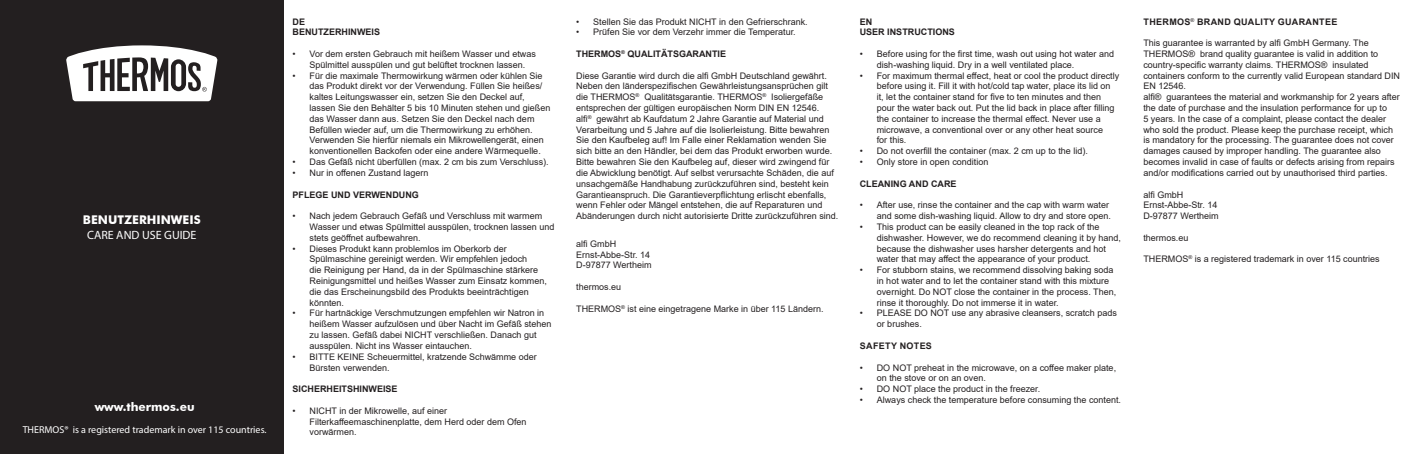
<style>
.page{position:relative;width:1418px;height:454px;background:#fff}
.page>*{position:absolute;margin:0;border:0;box-sizing:border-box;transform-origin:0 0}
.Care_and_Use_Bullets{font:700 12px/14.4px "Futura BT";color:#fff;text-align:center}
.Care_and_Use_Bullets-2{font:10px "Myriad Pro";color:#fff}
.Care_and_Use_Body{font:9px/10.8px "Arial";color:#231f20}
.Care_and_Use_Body-2{font:700 9px "Arial";color:#231f20}
.Care_and_Use_Body-3{font:700 9px "Arial";letter-spacing:.035em;color:#231f20}
.s1{font-family:"Myriad Pro";font-weight:400}
</style>
<div class="page">
<div style="left:0;top:0;width:283px;height:454px;background:#231f20"></div>
<svg style="left:66px;top:45px;width:151px;height:56px"></svg>
<p class="Care_and_Use_Bullets" style="left:83px;top:213px;width:119px">BENUTZERHINWEIS<br><span class="s1">CARE AND USE GUIDE</span></p>
<p class="Care_and_Use_Bullets" style="left:95px;top:399px;width:101px">www.thermos.eu</p>
<p class="Care_and_Use_Bullets-2" style="left:23px;top:423px;width:245px">THERMOS® is a registered trademark in over 115 countries.</p>
<p class="Care_and_Use_Body-2" style="left:292px;top:15px;width:14px">DE</p>
<p class="Care_and_Use_Body-2" style="left:292px;top:26px;width:89px">BENUTZERHINWEIS</p>
<p class="Care_and_Use_Body" style="left:309px;top:48px;width:228px;text-indent:-17px">• Vor dem ersten Gebrauch mit heißem Wasser und etwas<br>Spülmittel ausspülen und gut belüftet trocknen lassen.</p>
<p class="Care_and_Use_Body" style="left:309px;top:70px;width:242px;text-indent:-17px">• Für die maximale Thermowirkung wärmen oder kühlen Sie das Produkt direkt vor der Verwendung. Füllen Sie heißes/ kaltes Leitungswasser ein, setzen Sie den Deckel auf, lassen Sie den Behälter 5 bis 10 Minuten stehen und gießen das Wasser dann aus. Setzen Sie den Deckel nach dem Befüllen wieder auf, um die Thermowirkung zu erhöhen.<br>Verwenden Sie hierfür niemals ein Mikrowellengerät, einen konventionellen Backofen oder eine andere Wärmequelle.</p>
<p class="Care_and_Use_Body" style="left:292px;top:156px;width:258px">• Das Gefäß nicht überfüllen (max. 2 cm bis zum Verschluss).</p>
<p class="Care_and_Use_Body" style="left:292px;top:167px;width:137px">• Nur in offenen Zustand lagern</p>
<p class="Care_and_Use_Body-2" style="left:292px;top:188px;width:128px">PFLEGE UND VERWENDUNG</p>
<p class="Care_and_Use_Body" style="left:309px;top:210px;width:246px;text-indent:-17px">• Nach jedem Gebrauch Gefäß und Verschluss mit warmem<br>Wasser und etwas Spülmittel ausspülen, trocknen lassen und stets geöffnet aufbewahren.</p>
<p class="Care_and_Use_Body" style="left:309px;top:243px;width:239px;text-indent:-17px">• Dieses Produkt kann problemlos im Oberkorb der Spülmaschine gereinigt werden. Wir empfehlen jedoch<br>die Reinigung per Hand, da in der Spülmaschine stärkere Reinigungsmittel und heißes Wasser zum Einsatz kommen, die das Erscheinungsbild des Produkts beeinträchtigen könnten.</p>
<p class="Care_and_Use_Body" style="left:309px;top:308px;width:243px;text-indent:-17px">• Für hartnäckige Verschmutzungen empfehlen wir Natron in heißem Wasser aufzulösen und über Nacht im Gefäß stehen zu lassen. Gefäß dabei NICHT verschließen. Danach gut ausspülen. Nicht ins Wasser eintauchen.</p>
<p class="Care_and_Use_Body" style="left:309px;top:351px;width:229px;text-indent:-17px">• BITTE KEINE Scheuermittel, kratzende Schwämme oder<br>Bürsten verwenden.</p>
<p class="Care_and_Use_Body-2" style="left:292px;top:382px;width:107px">SICHERHEITSHINWEISE</p>
<p class="Care_and_Use_Body" style="left:309px;top:405px;width:218px;text-indent:-17px">• NICHT in der Mikrowelle, auf einer<br>Filterkaffeemaschinenplatte, dem Herd oder dem Ofen vorwärmen.</p>
<p class="Care_and_Use_Body" style="left:576px;top:16px;width:233px">• Stellen Sie das Produkt NICHT in den Gefrierschrank.</p>
<p class="Care_and_Use_Body" style="left:576px;top:27px;width:221px">• Prüfen Sie vor dem Verzehr immer die Temperatur.</p>
<p class="Care_and_Use_Body-2" style="left:576px;top:47px;width:151px">THERMOS<sup>®</sup> QUALITÄTSGARANTIE</p>
<p class="Care_and_Use_Body" style="left:576px;top:70px;width:264px">Diese Garantie wird durch die alfi GmbH Deutschland gewährt.<br>Neben den länderspezifischen Gewährleistungsansprüchen gilt die THERMOS<sup>®</sup> Qualitätsgarantie. THERMOS<sup>®</sup> Isoliergefäße entsprechen der gültigen europäischen Norm DIN EN 12546.<br>alfi<sup>®</sup> gewährt ab Kaufdatum 2 Jahre Garantie auf Material und Verarbeitung und 5 Jahre auf die Isolierleistung. Bitte bewahren Sie den Kaufbeleg auf! Im Falle einer Reklamation wenden Sie sich bitte an den Händler, bei dem das Produkt erworben wurde.<br>Bitte bewahren Sie den Kaufbeleg auf, dieser wird zwingend für die Abwicklung benötigt. Auf selbst verursachte Schäden, die auf unsachgemäße Handhabung zurückzuführen sind, besteht kein Garantieanspruch. Die Garantieverpflichtung erlischt ebenfalls, wenn Fehler oder Mängel entstehen, die auf Reparaturen und Abänderungen durch nicht autorisierte Dritte zurückzuführen sind.</p>
<p class="Care_and_Use_Body" style="left:576px;top:238px;width:42px">alfi GmbH</p>
<p class="Care_and_Use_Body" style="left:576px;top:249px;width:76px">Ernst-Abbe-Str. 14</p>
<p class="Care_and_Use_Body" style="left:576px;top:260px;width:77px">D-97877 Wertheim</p>
<p class="Care_and_Use_Body" style="left:576px;top:281px;width:47px">thermos.eu</p>
<p class="Care_and_Use_Body" style="left:576px;top:303px;width:249px">THERMOS<sup>®</sup> ist eine eingetragene Marke in über 115 Ländern.</p>
<p class="Care_and_Use_Body-2" style="left:859px;top:15px;width:14px">EN</p>
<p class="Care_and_Use_Body-2" style="left:859px;top:26px;width:97px">USER INSTRUCTIONS</p>
<p class="Care_and_Use_Body" style="left:876px;top:48px;width:239px;text-indent:-17px">• Before using for the first time, wash out using hot water and dish-washing liquid. Dry in a well ventilated place.</p>
<p class="Care_and_Use_Body" style="left:876px;top:70px;width:244px;text-indent:-17px">• For maximum thermal effect, heat or cool the product directly before using it. Fill it with hot/cold tap water, place its lid on it, let the container stand for five to ten minutes and then pour the water back out. Put the lid back in place after filling the container to increase the thermal effect. Never use a microwave, a conventional over or any other heat source<br>for this.</p>
<p class="Care_and_Use_Body" style="left:859px;top:146px;width:230px">• Do not overfill the container (max. 2 cm up to the lid).</p>
<p class="Care_and_Use_Body" style="left:859px;top:156px;width:130px">• Only store in open condition</p>
<p class="Care_and_Use_Body-2" style="left:859px;top:177px;width:98px">CLEANING AND CARE</p>
<p class="Care_and_Use_Body" style="left:859px;top:200px;width:253px;text-align:right">• After use, rinse the container and the cap with warm water and some dish-washing liquid. Allow to dry and store open.</p>
<p class="Care_and_Use_Body" style="left:876px;top:221px;width:246px;text-indent:-17px">• This product can be easily cleaned in the top rack of the dishwasher. However, we do recommend cleaning it by hand, because the dishwasher uses harsher detergents and hot water that may affect the appearance of your product.</p>
<p class="Care_and_Use_Body" style="left:876px;top:264px;width:241px;text-indent:-17px">• For stubborn stains, we recommend dissolving baking soda in hot water and to let the container stand with this mixture overnight. Do NOT close the container in the process. Then, rinse it thoroughly. Do not immerse it in water.</p>
<p class="Care_and_Use_Body" style="left:876px;top:308px;width:241px;text-indent:-17px">• PLEASE DO NOT use any abrasive cleansers, scratch pads or brushes.</p>
<p class="Care_and_Use_Body-3" style="left:860px;top:339px;width:73px">SAFETY NOTES</p>
<p class="Care_and_Use_Body" style="left:876px;top:362px;width:241px;text-indent:-17px">• DO NOT preheat in the microwave, on a coffee maker plate, on the stove or on an oven.</p>
<p class="Care_and_Use_Body" style="left:859px;top:383px;width:182px">• DO NOT place the product in the freezer.</p>
<p class="Care_and_Use_Body" style="left:859px;top:394px;width:263px">• Always check the temperature before consuming the content.</p>
<p class="Care_and_Use_Body-3" style="left:1143px;top:15px;width:195px">THERMOS<sup>®</sup> BRAND QUALITY GUARANTEE</p>
<p class="Care_and_Use_Body" style="left:1143px;top:38px;width:258px">This guarantee is warranted by alfi GmbH Germany. The THERMOS® brand quality guarantee is valid in addition to country-specific warranty claims. THERMOS® insulated containers conform to the currently valid European standard DIN EN 12546.</p>
<p class="Care_and_Use_Body" style="left:1143px;top:92px;width:258px">alfi® guarantees the material and workmanship for 2 years after the date of purchase and the insulation performance for up to<br>5 years. In the case of a complaint, please contact the dealer who sold the product. Please keep the purchase receipt, which is mandatory for the processing. The guarantee does not cover damages caused by improper handling. The guarantee also becomes invalid in case of faults or defects arising from repairs and/or modifications carried out by unauthorised third parties.</p>
<p class="Care_and_Use_Body" style="left:1143px;top:189px;width:42px">alfi GmbH</p>
<p class="Care_and_Use_Body" style="left:1143px;top:200px;width:76px">Ernst-Abbe-Str. 14</p>
<p class="Care_and_Use_Body" style="left:1143px;top:210px;width:77px">D-97877 Wertheim</p>
<p class="Care_and_Use_Body" style="left:1143px;top:232px;width:47px">thermos.eu</p>
<p class="Care_and_Use_Body" style="left:1143px;top:254px;width:238px">THERMOS<sup>®</sup> is a registered trademark in over 115 countries</p>
</div>
